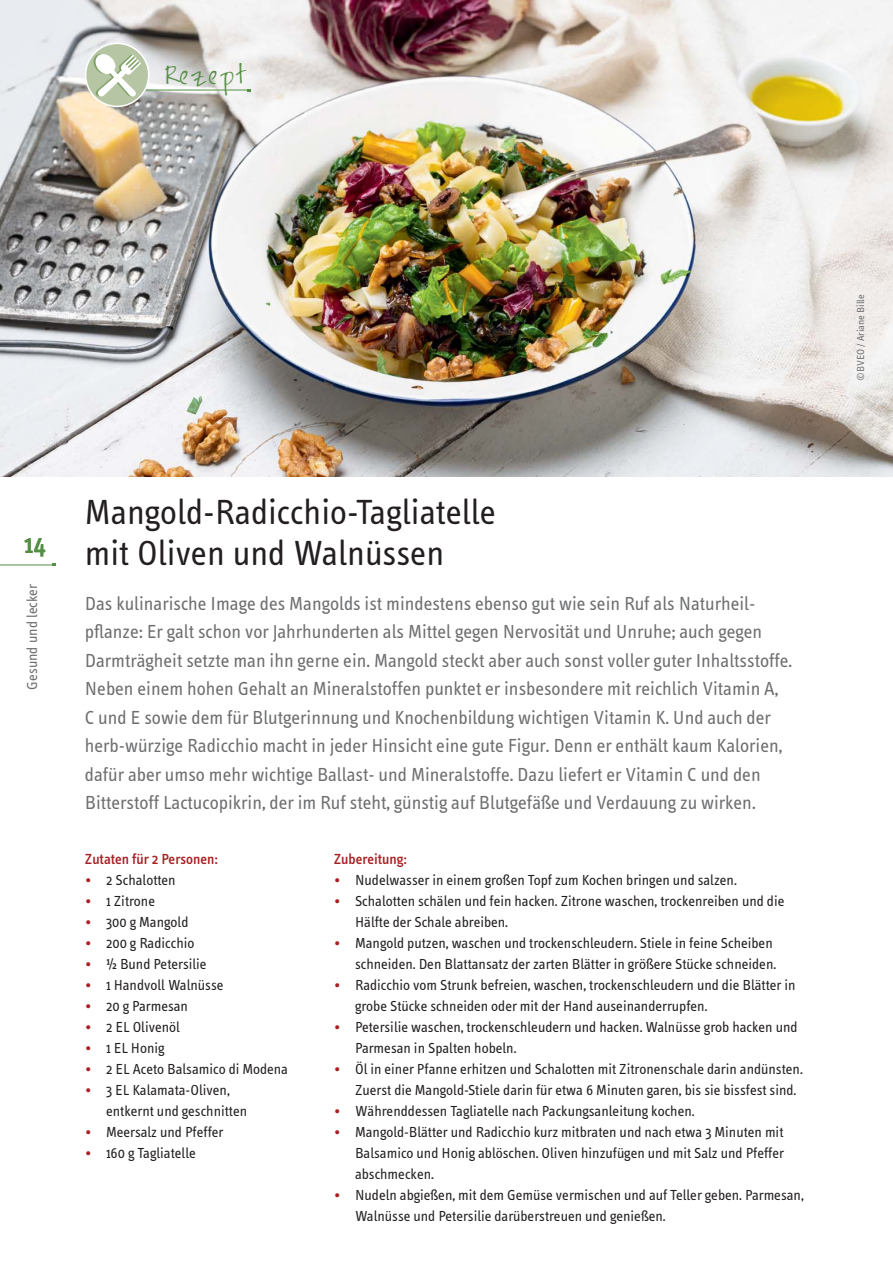
<style>
.page{position:relative;width:893px;height:1263px;background:#fff}
.page>*{position:absolute;margin:0;border:0;box-sizing:border-box;transform-origin:0 0}
.t1{font:36px/40.5px "Info Text";color:#231f20}
.t2{font:500 27px "Info Text";color:#558f45}
.t3{font:21px "FG Jayne Print";letter-spacing:.1em;color:#558f45}
.t4{font:19.5px/28.5px "Info Text";color:#6d6e70}
.t5{font:15px/21px "Info Text";color:#231f20}
.t6{font:500 15px "Info Text";color:#a72024}
.t7{font:15px "Info Text";color:#6d6e70}
.t8{font:10.5px "Info Text";color:#6d6e70}
.s1{color:#a72024}
</style>
<div class="page">
<img style="left:0;top:0;width:892px;height:476px">
<hr style="left:0;top:565px;width:54px;height:1px;background:#558f45">
<hr style="left:117px;top:90px;width:132px;height:1px;background:#558f45">
<div style="left:86px;top:43px;width:63px;height:63px;background:#b6c6a4;border-radius:50%"></div>
<div style="left:85px;top:43px;width:64px;height:64px;border:2px solid #fff;border-radius:50%"></div>
<svg style="left:93px;top:54px;width:48px;height:43px"></svg>
<h3 class="t3" style="left:166px;top:65px;width:81px">Rezept</h3>
<h2 class="t2" style="left:24px;top:534px;width:23px">14</h2>
<p class="t7" style="left:27px;top:690px;width:107px;rotate:-90deg">Gesund und lecker</p>
<h1 class="t1" style="left:85px;top:495px;width:412px">Mangold-Radicchio-Tagliatelle mit Oliven und Walnüssen</h1>
<p class="t4" style="left:85px;top:591px;width:708px">Das kulinarische Image des Mangolds ist mindestens ebenso gut wie sein Ruf als Naturheil&shy;pflanze: Er galt schon vor Jahrhunderten als Mittel gegen Nervosität und Unruhe; auch gegen Darmträgheit setzte man ihn gerne ein. Mangold steckt aber auch sonst voller guter Inhaltsstoffe.<br>Neben einem hohen Gehalt an Mineralstoffen punktet er insbesondere mit reichlich Vitamin A, C und E sowie dem für Blutgerinnung und Knochenbildung wichtigen Vitamin K. Und auch der herb-würzige Radicchio macht in jeder Hinsicht eine gute Figur. Denn er enthält kaum Kalorien, dafür aber umso mehr wichtige Ballast- und Mineralstoffe. Dazu liefert er Vitamin C und den Bitterstoff Lactucopikrin, der im Ruf steht, günstig auf Blutgefäße und Verdauung zu wirken.</p>
<p class="t6" style="left:85px;top:853px;width:134px">Zutaten für 2 Personen:</p>
<p class="t5" style="left:85px;top:870px;width:92px"><span class="s1">•</span> 2 Schalotten</p>
<p class="t5" style="left:85px;top:891px;width:72px"><span class="s1">•</span> 1 Zitrone</p>
<p class="t5" style="left:85px;top:912px;width:105px"><span class="s1">•</span> 300 g Mangold</p>
<p class="t5" style="left:85px;top:933px;width:111px"><span class="s1">•</span> 200 g Radicchio</p>
<p class="t5" style="left:85px;top:954px;width:123px"><span class="s1">•</span> ½ Bund Petersilie</p>
<p class="t5" style="left:85px;top:975px;width:140px"><span class="s1">•</span> 1 Handvoll Walnüsse</p>
<p class="t5" style="left:85px;top:996px;width:105px"><span class="s1">•</span> 20 g Parmesan</p>
<p class="t5" style="left:85px;top:1017px;width:97px"><span class="s1">•</span> 2 EL Olivenöl</p>
<p class="t5" style="left:85px;top:1038px;width:81px"><span class="s1">•</span> 1 EL Honig</p>
<p class="t5" style="left:85px;top:1059px;width:205px"><span class="s1">•</span> 2 EL Aceto Balsamico di Modena</p>
<p class="t5" style="left:106px;top:1080px;width:143px;text-indent:-21px"><span class="s1">•</span> 3 EL Kalamata-Oliven, entkernt und geschnitten</p>
<p class="t5" style="left:85px;top:1122px;width:140px"><span class="s1">•</span> Meersalz und Pfeffer</p>
<p class="t5" style="left:85px;top:1143px;width:112px"><span class="s1">•</span> 160 g Tagliatelle</p>
<p class="t6" style="left:334px;top:853px;width:75px">Zubereitung:</p>
<p class="t5" style="left:334px;top:870px;width:404px"><span class="s1">•</span> Nudelwasser in einem großen Topf zum Kochen bringen und salzen.</p>
<p class="t5" style="left:355px;top:891px;width:431px;text-indent:-21px"><span class="s1">•</span> Schalotten schälen und fein hacken. Zitrone waschen, trockenreiben und die<br>Hälfte der Schale abreiben.</p>
<p class="t5" style="left:334px;top:933px;width:444px;text-align:right"><span class="s1">•</span> Mangold putzen, waschen und trockenschleudern. Stiele in feine Scheiben schneiden. Den Blattansatz der zarten Blätter in größere Stücke schneiden.</p>
<p class="t5" style="left:355px;top:975px;width:442px;text-indent:-21px"><span class="s1">•</span> Radicchio vom Strunk befreien, waschen, trockenschleudern und die Blätter in grobe Stücke schneiden oder mit der Hand auseinanderrupfen.</p>
<p class="t5" style="left:355px;top:1017px;width:444px;text-indent:-21px"><span class="s1">•</span> Petersilie waschen, trockenschleudern und hacken. Walnüsse grob hacken und<br>Parmesan in Spalten hobeln.</p>
<p class="t5" style="left:355px;top:1059px;width:449px;text-indent:-21px"><span class="s1">•</span> Öl in einer Pfanne erhitzen und Schalotten mit Zitronenschale darin andünsten.<br>Zuerst die Mangold-Stiele darin für etwa 6 Minuten garen, bis sie bissfest sind.</p>
<p class="t5" style="left:334px;top:1101px;width:362px"><span class="s1">•</span> Währenddessen Tagliatelle nach Packungsanleitung kochen.</p>
<p class="t5" style="left:355px;top:1122px;width:430px;text-align:justify;text-indent:-21px"><span class="s1">•</span> Mangold-Blätter und Radicchio kurz mitbraten und nach etwa 3 Minuten mit Balsamico und Honig ablöschen. Oliven hinzufügen und mit Salz und Pfeffer abschmecken.</p>
<p class="t5" style="left:355px;top:1185px;width:450px;text-indent:-21px"><span class="s1">•</span> Nudeln abgießen, mit dem Gemüse vermischen und auf Teller geben. Parmesan,<br>Walnüsse und Petersilie darüberstreuen und genießen.</p>
<p class="t8" style="left:856px;top:381px;width:88px;rotate:-90deg">©BVEO / Ariane Bille</p>
</div>
